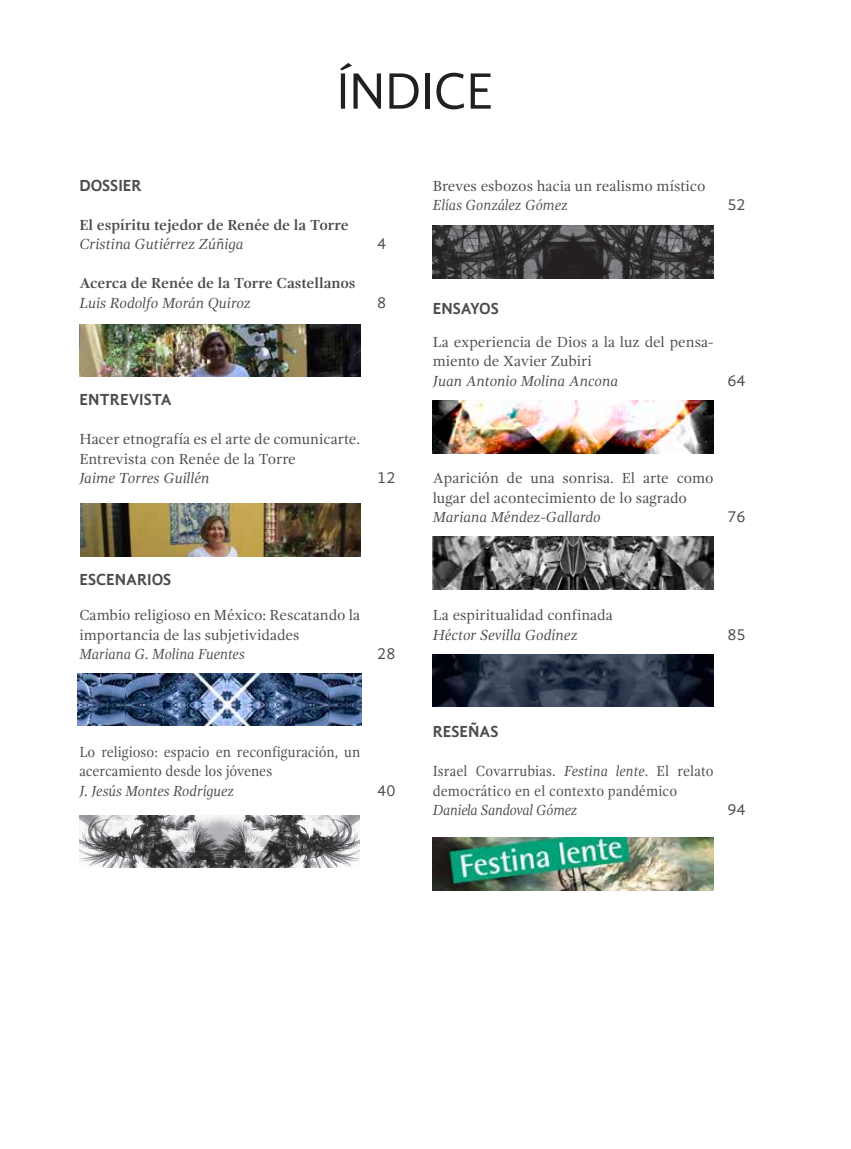
<style>
.page{position:relative;width:851px;height:1149px;background:#fff}
.page>*{position:absolute;margin:0;border:0;box-sizing:border-box;transform-origin:0 0}
.t1{font:52.5px "Gandhi Sans";letter-spacing:-.01em;color:#231f20}
.t2{font:700 16.5px "Gandhi Sans";color:#4b4c4d}
.t3{font:16.5px "Gandhi Sans";color:#4b4c4d}
.t4{font:15px/19.5px "Gandhi Serif";color:#4b4c4d}
.t5{font:15px/19.5px "Gandhi Serif";color:#4b4c4d;scale:.93 1}
.t6{font:italic 15px "Gandhi Serif";color:#4b4c4d}
.t7{font:700 15px "Gandhi Serif";letter-spacing:-.005em;color:#4b4c4d}
.t8{font:italic 15px "Gandhi Serif";color:#4b4c4d;scale:.95 1}
.t9{font:italic 15px "Gandhi Serif";color:#4b4c4d;scale:.93 1}
.s1{font-style:italic}
</style>
<div class="page">
<img style="left:432px;top:536px;width:281px;height:53px">
<img style="left:79px;top:324px;width:281px;height:52px">
<img style="left:80px;top:503px;width:280px;height:53px">
<img style="left:77px;top:673px;width:284px;height:52px">
<img style="left:432px;top:400px;width:281px;height:53px">
<img style="left:432px;top:654px;width:281px;height:52px">
<img style="left:432px;top:837px;width:281px;height:52px">
<img style="left:80px;top:815px;width:280px;height:52px">
<img style="left:432px;top:226px;width:281px;height:52px">
<h1 class="t1" style="left:336px;top:61px;width:158px">ÍNDICE</h1>
<p class="t2" style="left:79px;top:175px;width:64px">DOSSIER</p>
<p class="t7" style="left:79px;top:216px;width:271px">El espíritu tejedor de Renée de la Torre</p>
<p class="t6" style="left:79px;top:235px;width:165px">Cristina Gutiérrez Zúñiga</p>
<p class="t7" style="left:79px;top:274px;width:277px">Acerca de Renée de la Torre Castellanos</p>
<p class="t6" style="left:79px;top:294px;width:173px">Luis Rodolfo Morán Quiroz</p>
<p class="t3" style="left:377px;top:234px;width:11px">4</p>
<p class="t3" style="left:377px;top:293px;width:11px">8</p>
<p class="t2" style="left:79px;top:390px;width:94px">ENTREVISTA</p>
<p class="t4" style="left:79px;top:429px;width:282px">Hacer etnografía es el arte de comunicarte.<br>Entrevista con Renée de la Torre</p>
<p class="t6" style="left:79px;top:469px;width:131px">Jaime Torres Guillén</p>
<p class="t3" style="left:377px;top:468px;width:20px">12</p>
<p class="t2" style="left:79px;top:570px;width:93px">ESCENARIOS</p>
<p class="t4" style="left:79px;top:605px;width:282px">Cambio religioso en México: Rescatando la importancia de las subjetividades</p>
<p class="t8" style="left:79px;top:645px;width:176px">Mariana G. Molina Fuentes</p>
<p class="t3" style="left:377px;top:644px;width:20px">28</p>
<p class="t5" style="left:79px;top:741px;width:303px">Lo religioso: espacio en reconfiguración, un acercamiento desde los jóvenes</p>
<p class="t8" style="left:79px;top:781px;width:164px">J. Jesús Montes Rodríguez</p>
<p class="t3" style="left:377px;top:780px;width:20px">40</p>
<p class="t4" style="left:432px;top:176px;width:274px">Breves esbozos hacia un realismo místico</p>
<p class="t8" style="left:432px;top:196px;width:144px">Elías González Gómez</p>
<p class="t3" style="left:727px;top:195px;width:20px">52</p>
<p class="t2" style="left:432px;top:298px;width:68px">ENSAYOS</p>
<p class="t4" style="left:432px;top:332px;width:282px">La experiencia de Dios a la luz del pensa&shy;miento de Xavier Zubiri</p>
<p class="t6" style="left:432px;top:372px;width:187px">Juan Antonio Molina Ancona</p>
<p class="t3" style="left:727px;top:371px;width:20px">64</p>
<p class="t4" style="left:432px;top:468px;width:282px">Aparición de una sonrisa. El arte como lugar del acontecimiento de lo sagrado</p>
<p class="t6" style="left:432px;top:508px;width:169px">Mariana Méndez-Gallardo</p>
<p class="t3" style="left:727px;top:507px;width:20px">76</p>
<p class="t4" style="left:432px;top:605px;width:182px">La espiritualidad confinada</p>
<p class="t6" style="left:432px;top:625px;width:146px">Héctor Sevilla Godínez</p>
<p class="t3" style="left:727px;top:624px;width:20px">85</p>
<p class="t2" style="left:432px;top:721px;width:67px">RESEÑAS</p>
<p class="t5" style="left:432px;top:761px;width:303px">Israel Covarrubias. <span class="s1">Festina lente</span>. El relato democrático en el contexto pandémico</p>
<p class="t9" style="left:432px;top:801px;width:157px">Daniela Sandoval Gómez</p>
<p class="t3" style="left:727px;top:800px;width:20px">94</p>
</div>
